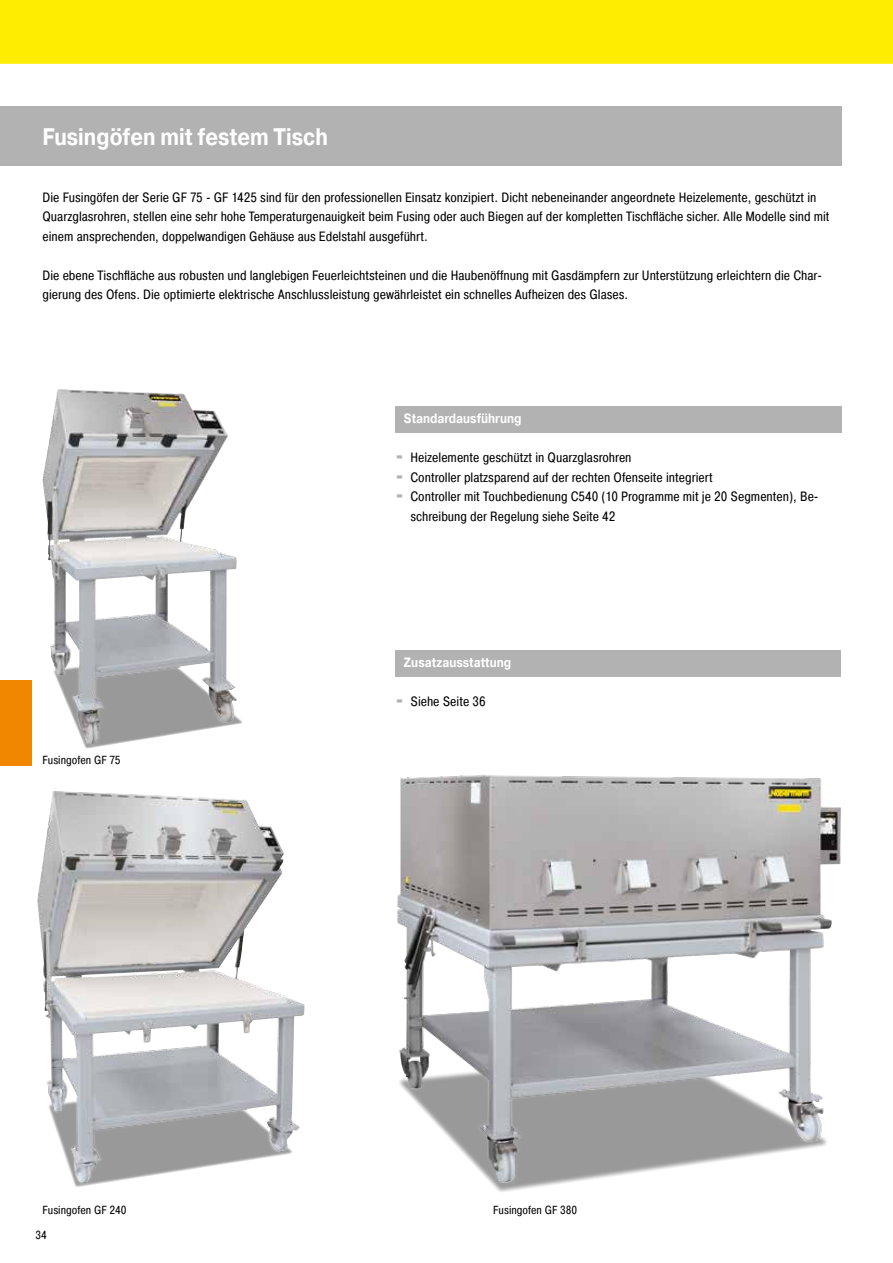
<style>
.page{position:relative;width:893px;height:1263px;background:#fff}
.page>*{position:absolute;margin:0;border:0;box-sizing:border-box;transform-origin:0 0}
.t1{font:700 24px "Pragmatica";color:#fff;scale:.85 1}
.t2{font:13.5px/19.5px "Pragmatica Cond";color:#000}
.t3{font:700 13.5px "Pragmatica";color:#fff;scale:.85 1}
.t4{font:11.7px "Pragmatica Cond";color:#000}
.s1{font-family:"Blackoak Std";color:#b3b2b2}
</style>
<div class="page">
<div style="left:0;top:106px;width:842px;height:60px;background:#b3b2b2"></div>
<div style="left:0;top:680px;width:32px;height:85px;background:#f18700"></div>
<img style="left:37px;top:791px;width:267px;height:396px">
<img style="left:43px;top:389px;width:199px;height:360px">
<img style="left:397px;top:774px;width:444px;height:418px">
<div style="left:395px;top:406px;width:447px;height:26px;background:#b3b2b2"></div>
<div style="left:395px;top:650px;width:446px;height:26px;background:#b3b2b2"></div>
<div style="left:0;top:0;width:893px;height:64px;background:#ffed00"></div>
<h1 class="t1" style="left:43px;top:122px;width:337px">Fusingöfen mit festem Tisch</h1>
<p class="t2" style="left:43px;top:187px;width:789px">Die Fusingöfen der Serie GF 75 - GF 1425 sind für den professionellen Einsatz konzipiert. Dicht nebeneinander angeordnete Heizelemente, geschützt in<br>Quarzglasrohren, stellen eine sehr hohe Temperaturgenauigkeit beim Fusing oder auch Biegen auf der kompletten Tischfläche sicher. Alle Modelle sind mit einem ansprechenden, doppelwandigen Gehäuse aus Edelstahl ausgeführt.</p>
<p class="t2" style="left:43px;top:265px;width:781px">Die ebene Tischfläche aus robusten und langlebigen Feuerleichtsteinen und die Haubenöffnung mit Gasdämpfern zur Unterstützung erleichtern die Char&shy;gierung des Ofens. Die optimierte elektrische Anschlussleistung gewährleistet ein schnelles Aufheizen des Glases.</p>
<p class="t3" style="left:404px;top:410px;width:140px">Standardausführung</p>
<p class="t2" style="left:395px;top:448px;width:238px"><span class="s1">·</span> Heizelemente geschützt in Quarzglasrohren</p>
<p class="t2" style="left:395px;top:467px;width:319px"><span class="s1">·</span> Controller platzsparend auf der rechten Ofenseite integriert</p>
<p class="t2" style="left:395px;top:487px;width:425px"><span class="s1">·</span> Controller mit Touchbedienung C540 (10 Programme mit je 20 Segmenten), Be-</p>
<p class="t2" style="left:410px;top:506px;width:207px">schreibung der Regelung siehe Seite 42</p>
<p class="t4" style="left:43px;top:753px;width:80px">Fusingofen GF 75</p>
<p class="t4" style="left:43px;top:1202px;width:86px">Fusingofen GF 240</p>
<p class="t4" style="left:35px;top:1228px;width:13px">34</p>
<p class="t3" style="left:404px;top:654px;width:128px">Zusatzausstattung</p>
<p class="t2" style="left:395px;top:692px;width:92px"><span class="s1">·</span> Siehe Seite 36</p>
<p class="t4" style="left:493px;top:1202px;width:86px">Fusingofen GF 380</p>
</div>
